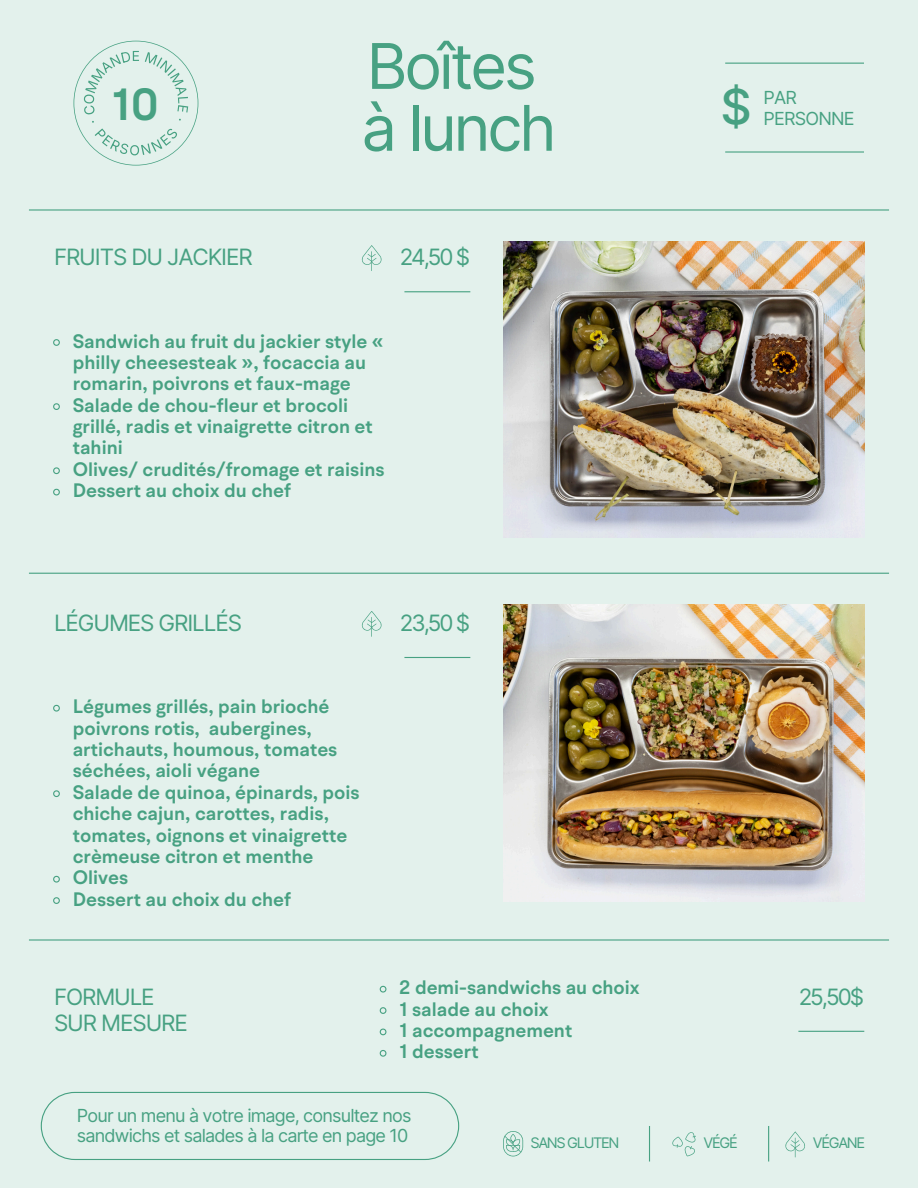
<style>
.page{position:relative;width:918px;height:1188px;background:#e3f1ec}
.page>*{position:absolute;margin:0;border:0;box-sizing:border-box;transform-origin:0 0}
.t1{font:63px/61.8px "Inter";letter-spacing:-.05em;color:#47a182}
.t2{font:500 48.75px "Inter";color:#47a182}
.t3{font:600 45px "BR Hendrix";color:#47a182}
.t4{font:22.5px/25.8px "Inter";letter-spacing:-.05em;color:#47a182}
.t5{font:600 19.5px/21.3px "BR Hendrix";color:#47a182}
.t6{font:18px/20.2px "Inter";letter-spacing:-.045em;color:#47a182}
.t7{font:14.55px "Inter";letter-spacing:-.09em;color:#47a182}
</style>
<div class="page">
<hr style="left:29px;top:209px;width:860px;height:2px;background:#47a182">
<hr style="left:725px;top:63px;width:139px;height:1px;background:#47a182">
<hr style="left:725px;top:151px;width:139px;height:2px;background:#47a182">
<hr style="left:649px;top:1126px;width:1px;height:36px;background:#47a182">
<hr style="left:768px;top:1126px;width:1px;height:36px;background:#47a182">
<svg style="left:672px;top:1132px;width:24px;height:24px"></svg>
<svg style="left:785px;top:1132px;width:20px;height:25px"></svg>
<svg style="left:503px;top:1131px;width:20px;height:25px"></svg>
<hr style="left:404px;top:291px;width:66px;height:1px;background:#47a182">
<img style="left:503px;top:241px;width:361px;height:297px">
<svg style="left:74px;top:41px;width:124px;height:125px"></svg>
<hr style="left:29px;top:573px;width:860px;height:1px;background:#47a182">
<hr style="left:29px;top:939px;width:860px;height:2px;background:#47a182">
<hr style="left:404px;top:657px;width:66px;height:1px;background:#47a182">
<hr style="left:798px;top:1031px;width:66px;height:1px;background:#47a182">
<img style="left:503px;top:604px;width:361px;height:297px">
<svg style="left:362px;top:611px;width:20px;height:26px"></svg>
<svg style="left:41px;top:1092px;width:418px;height:68px"></svg>
<svg style="left:362px;top:245px;width:20px;height:26px"></svg>
<svg style="left:53px;top:339px;width:7px;height:7px"></svg>
<svg style="left:53px;top:403px;width:7px;height:7px"></svg>
<svg style="left:53px;top:467px;width:7px;height:8px"></svg>
<svg style="left:53px;top:488px;width:7px;height:8px"></svg>
<svg style="left:53px;top:704px;width:7px;height:8px"></svg>
<svg style="left:53px;top:790px;width:7px;height:7px"></svg>
<svg style="left:53px;top:875px;width:7px;height:8px"></svg>
<svg style="left:53px;top:897px;width:7px;height:7px"></svg>
<svg style="left:379px;top:985px;width:8px;height:8px"></svg>
<svg style="left:379px;top:1007px;width:8px;height:7px"></svg>
<svg style="left:379px;top:1028px;width:8px;height:8px"></svg>
<svg style="left:379px;top:1050px;width:8px;height:7px"></svg>
<p class="t3" style="left:111px;top:75px;width:50px">10</p>
<p class="t4" style="left:54px;top:244px;width:200px">FRUITS DU JACKIER</p>
<p class="t1" style="left:361px;top:35px;width:197px">Boîtes à lunch</p>
<p class="t4" style="left:400px;top:244px;width:72px">24,50 $</p>
<h2 class="t5" style="left:73px;top:331px;width:313px">Sandwich au fruit du jackier style « philly cheesesteak », focaccia au romarin, poivrons et faux-mage</h2>
<p class="t5" style="left:73px;top:395px;width:302px">Salade de chou-fleur et brocoli grillé, radis et vinaigrette citron et tahini</p>
<h2 class="t5" style="left:73px;top:459px;width:313px">Olives/ crudités/fromage et raisins</h2>
<p class="t5" style="left:73px;top:480px;width:220px">Dessert au choix du chef</p>
<p class="t4" style="left:54px;top:610px;width:190px">LÉGUMES GRILLÉS</p>
<p class="t5" style="left:73px;top:696px;width:266px">Légumes grillés, pain brioché poivrons rotis, aubergines, artichauts, houmous, tomates séchées, aioli végane</p>
<h2 class="t5" style="left:73px;top:782px;width:288px">Salade de quinoa, épinards, pois chiche cajun, carottes, radis, tomates, oignons et vinaigrette crèmeuse citron et menthe</h2>
<p class="t5" style="left:73px;top:867px;width:57px">Olives</p>
<p class="t5" style="left:73px;top:889px;width:220px">Dessert au choix du chef</p>
<p class="t4" style="left:54px;top:984px;width:135px">FORMULE<br>SUR MESURE</p>
<h1 class="t4" style="left:400px;top:610px;width:72px">23,50 $</h1>
<p class="t5" style="left:399px;top:977px;width:242px">2 demi-sandwichs au choix</p>
<p class="t5" style="left:399px;top:999px;width:151px">1 salade au choix</p>
<h2 class="t5" style="left:399px;top:1020px;width:175px">1 accompagnement</h2>
<h4 class="t5" style="left:399px;top:1041px;width:81px">1 dessert</h4>
<p class="t2" style="left:720px;top:77px;width:33px">$</p>
<p class="t6" style="left:764px;top:88px;width:93px">PAR<br>PERSONNE</p>
<p class="t4" style="left:799px;top:984px;width:67px">25,50$</p>
<h2 class="t6" style="left:77px;top:1105px;width:336px">Pour un menu à votre image, consultez nos sandwichs et salades à la carte en page 10</h2>
<p class="t7" style="left:530px;top:1134px;width:91px">SANS GLUTEN</p>
<h2 class="t7" style="left:704px;top:1134px;width:36px">VÉGÉ</h2>
<p class="t7" style="left:813px;top:1134px;width:54px">VÉGANE</p>
</div>
